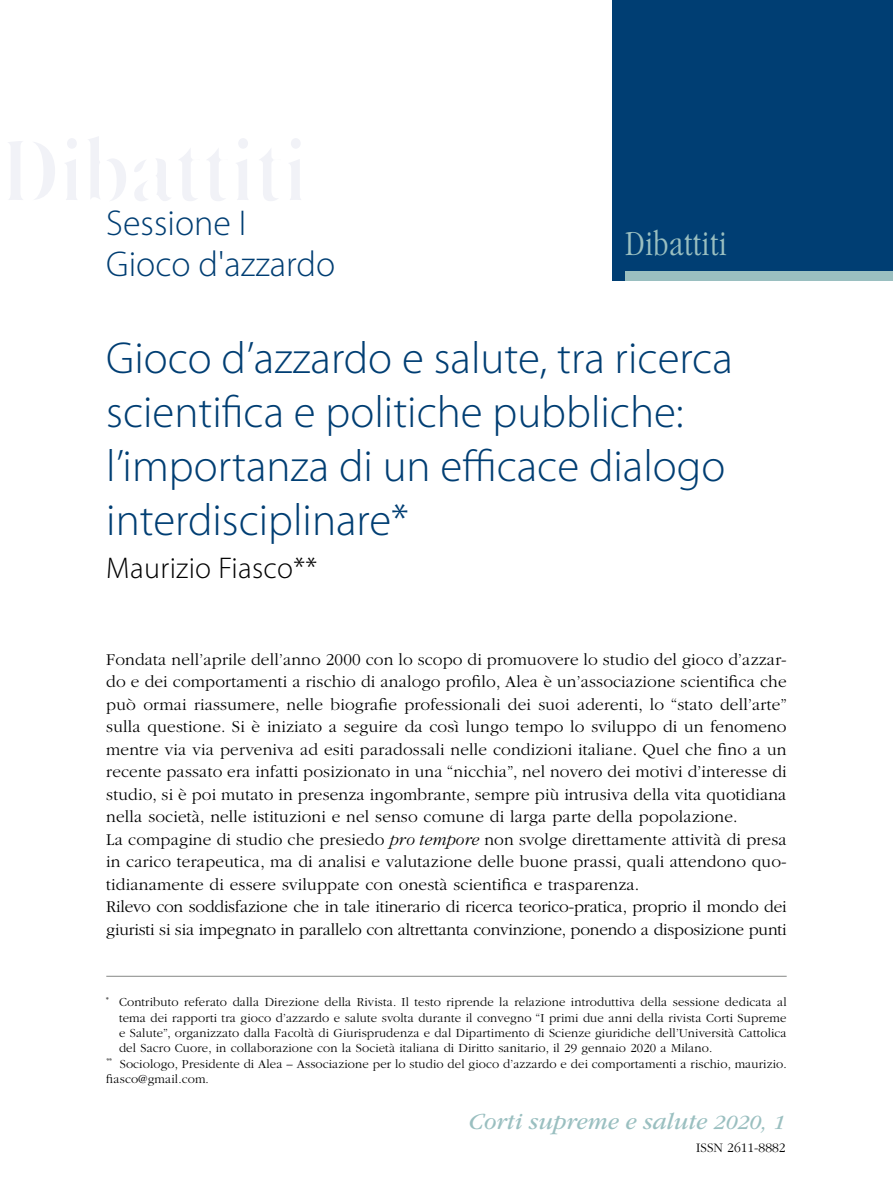
<style>
.page{position:relative;width:893px;height:1191px;background:#fff}
.page>*{position:absolute;margin:0;border:0;box-sizing:border-box;transform-origin:0 0}
.t1{font:300 45px/54px "Myriad Pro";color:#003e73}
.t2{font:300 36px/40.5px "Myriad Pro";color:#003e73}
.t3{font:300 condensed 36px "ITC Garamond Std";letter-spacing:.01em;color:#9abfc0}
.t4{font:300 30px "Myriad Pro";letter-spacing:.01em;color:#000}
.t5{font:italic 24px "ITC Garamond Std";color:#9abfc0}
.t6{font:300 17.25px/22.5px "ITC Garamond Std";letter-spacing:.01em;color:#000}
.t7{font:300 13.5px "ITC Garamond Std";color:#000}
.t8{font:300 12.75px "ITC Garamond Std";letter-spacing:.01em;color:#000}
.s1{font-style:italic}
.s2{font-size:21px}
</style>
<div class="page">
<div style="left:612px;top:0;width:281px;height:281px;background:#003e73"></div>
<div style="left:625px;top:271px;width:268px;height:10px;background:#9abfc0"></div>
<hr style="left:106px;top:976px;width:681px;height:1px;background:#868786">
<h2 class="t2" style="left:106px;top:204px;width:230px">Sessione I<br>Gioco d'azzardo</h2>
<h2 class="t3" style="left:625px;top:224px;width:103px">Dibattiti</h2>
<h1 class="t1" style="left:106px;top:331px;width:628px">Gioco d’azzardo e salute, tra ricerca scientifica e politiche pubbliche: l’importanza di un efficace dialogo interdisciplinare*</h1>
<h3 class="t4" style="left:106px;top:552px;width:212px">Maurizio Fiasco**</h3>
<p class="t6" style="left:106px;top:648px;width:682px">Fondata nell’aprile dell’anno 2000 con lo scopo di promuovere lo studio del gioco d’azzar&shy;do e dei comportamenti a rischio di analogo profilo, Alea è un’associazione scientifica che può ormai riassumere, nelle biografie professionali dei suoi aderenti, lo “stato dell’arte” sulla questione. Si è iniziato a seguire da così lungo tempo lo sviluppo di un fenomeno mentre via via perveniva ad esiti paradossali nelle condizioni italiane. Quel che fino a un recente passato era infatti posizionato in una “nicchia”, nel novero dei motivi d’interesse di studio, si è poi mutato in presenza ingombrante, sempre più intrusiva della vita quotidiana nella società, nelle istituzioni e nel senso comune di larga parte della popolazione.<br>La compagine di studio che presiedo <span class="s1">pro tempore</span> non svolge direttamente attività di presa in carico terapeutica, ma di analisi e valutazione delle buone prassi, quali attendono quo&shy;tidianamente di essere sviluppate con onestà scientifica e trasparenza.<br>Rilevo con soddisfazione che in tale itinerario di ricerca teorico-pratica, proprio il mondo dei giuristi si sia impegnato in parallelo con altrettanta convinzione, ponendo a disposizione punti</p>
<p class="t8" style="left:106px;top:995px;width:682px"><sup>*</sup> Contributo referato dalla Direzione della Rivista. Il testo riprende la relazione introduttiva della sessione dedicata al</p>
<p class="t8" style="left:119px;top:1010px;width:669px">tema dei rapporti tra gioco d’azzardo e salute svolta durante il convegno “I primi due anni della rivista Corti Supreme</p>
<p class="t8" style="left:119px;top:1026px;width:669px">e Salute”, organizzato dalla Facoltà di Giurisprudenza e dal Dipartimento di Scienze giuridiche dell’Università Cattolica</p>
<p class="t8" style="left:119px;top:1041px;width:595px">del Sacro Cuore, in collaborazione con la Società italiana di Diritto sanitario, il 29 gennaio 2020 a Milano.</p>
<p class="t8" style="left:106px;top:1056px;width:682px"><sup>**</sup> Sociologo, Presidente di Alea – Associazione per lo studio del gioco d’azzardo e dei comportamenti a rischio, maurizio.</p>
<p class="t8" style="left:106px;top:1072px;width:104px">fiasco@gmail.com.</p>
<h3 class="t5" style="left:469px;top:1108px;width:318px">Corti supreme e salute <span class="s2">2020, 1</span></h3>
<p class="t7" style="left:696px;top:1140px;width:91px">ISSN 2611-8882</p>
</div>
